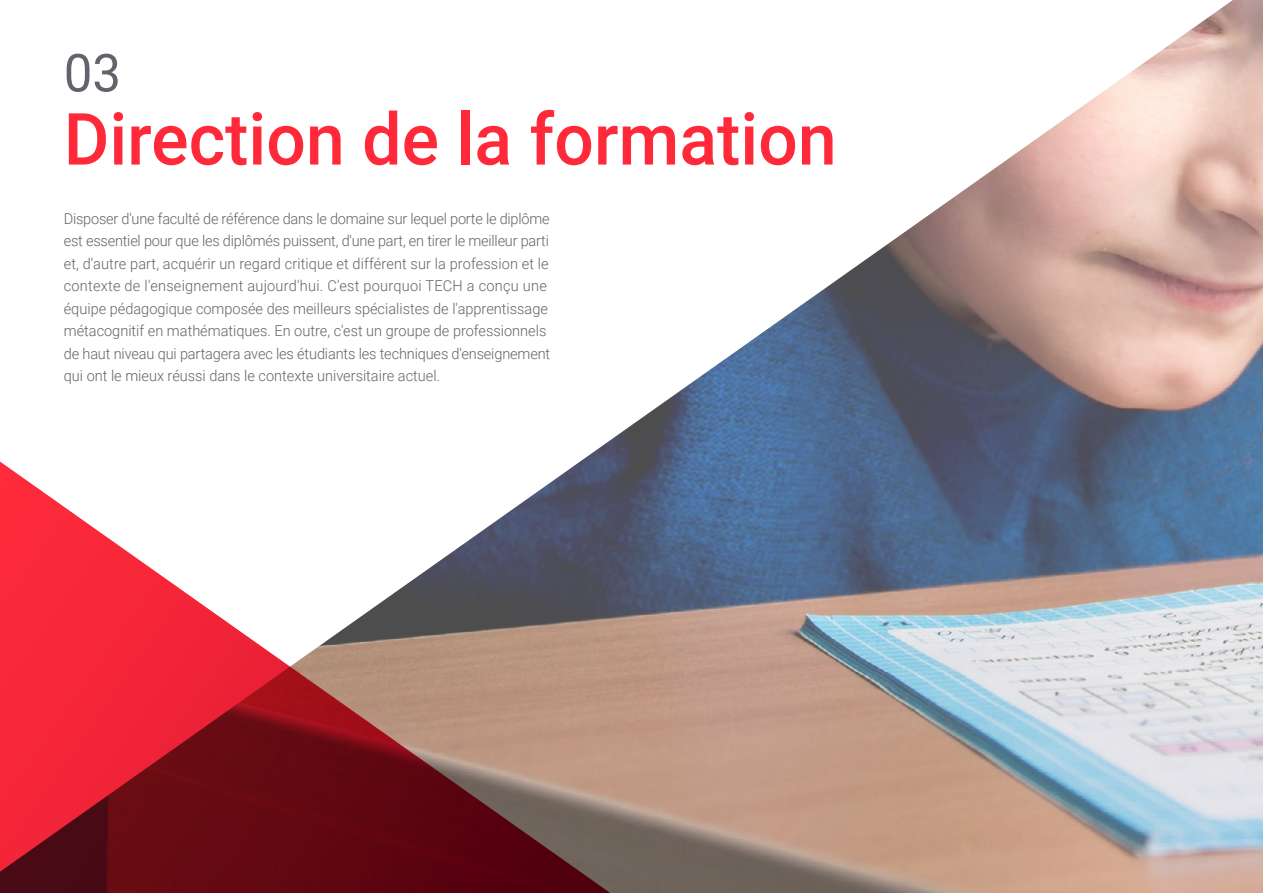
<style>
.page{position:relative;width:1263px;height:893px;background:#fff}
.page>*{position:absolute;margin:0;border:0;box-sizing:border-box;transform-origin:0 0}
.t1{font:500 72px "Roboto";color:#ff293a}
.t2{font:52.5px "Roboto";color:#61646a}
.t3{font:300 15px/22.5px "Roboto";color:#61646a}
</style>
<div class="page">
<img style="left:602px;top:0;width:661px;height:893px">
<svg style="left:0;top:446px;width:640px;height:447px"></svg>
<h2 class="t2" style="left:64px;top:36px;width:59px">03</h2>
<h1 class="t1" style="left:64px;top:89px;width:774px">Direction de la formation</h1>
<p class="t3" style="left:64px;top:207px;width:488px">Disposer d'une faculté de référence dans le domaine sur lequel porte le diplôme est essentiel pour que les diplômés puissent, d'une part, en tirer le meilleur parti et, d'autre part, acquérir un regard critique et différent sur la profession et le contexte de l'enseignement aujourd'hui. C'est pourquoi TECH a conçu une équipe pédagogique composée des meilleurs spécialistes de l'apprentissage métacognitif en mathématiques. En outre, c'est un groupe de professionnels de haut niveau qui partagera avec les étudiants les techniques d'enseignement qui ont le mieux réussi dans le contexte universitaire actuel.</p>
</div>
